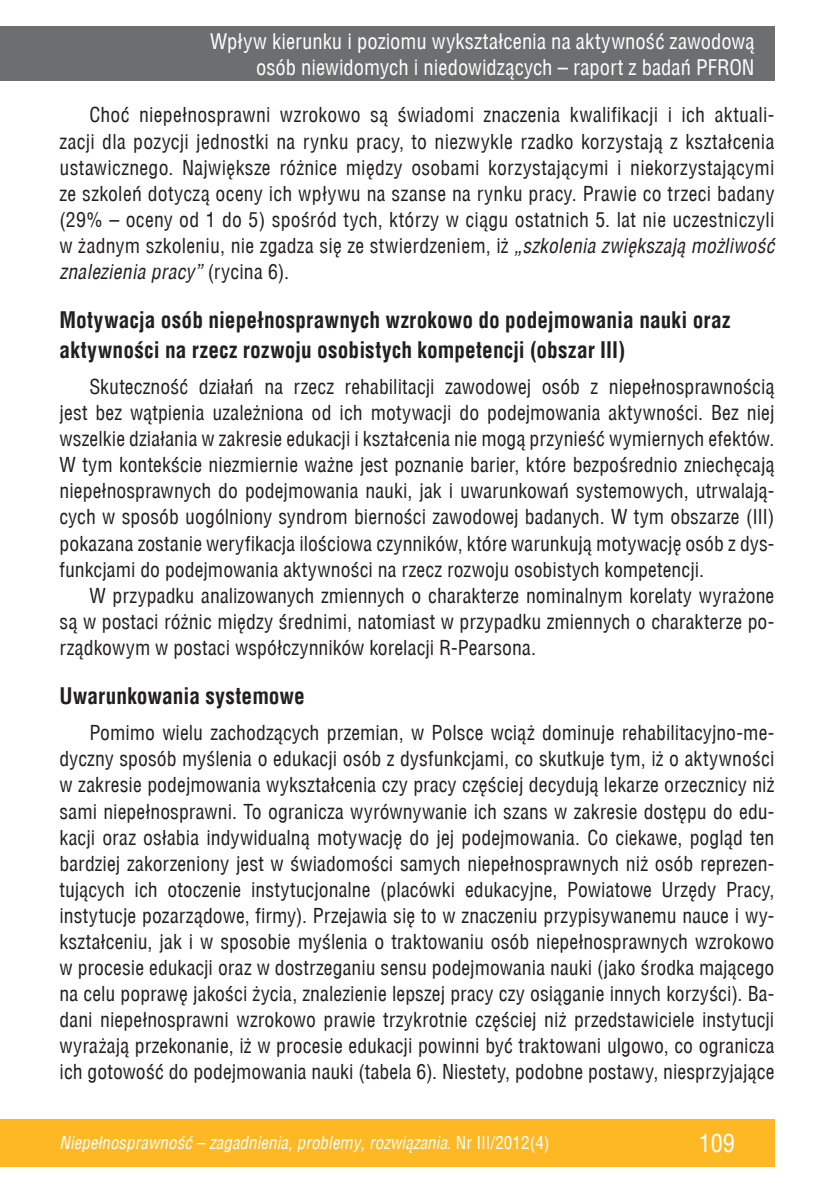
<style>
.page{position:relative;width:834px;height:1191px;background:#fff}
.page>*{position:absolute;margin:0;border:0;box-sizing:border-box;transform-origin:0 0}
.t1{font:24.5px "Switzerland Condensed";color:#fff}
.t2{font:700 21.88px/29.6px "Switzerland Condensed";letter-spacing:.005em;color:#231f20}
.t3{font:21px/25.4px "Switzerland Condensed";color:#fff;text-align:right}
.t4{font:20.12px/26.1px "Switzerland Condensed";letter-spacing:.01em;color:#231f20;text-align:justify}
.t5{font:italic 17.5px "Switzerland Condensed";color:#fff}
.s1{font-style:italic}
.s2{font-style:normal}
</style>
<div class="page">
<div style="left:0;top:1119px;width:774px;height:47px;background:#fdb824"></div>
<div style="left:0;top:26px;width:774px;height:55px;background:#6d6e70"></div>
<p class="t3" style="left:210px;top:29px;width:545px">Wpływ kierunku i poziomu wykształcenia na aktywność zawodową osób niewidomych i niedowidzących – raport z badań PFRON</p>
<p class="t4" style="left:60px;top:102px;width:716px;text-indent:30px">Choć niepełnosprawni wzrokowo są świadomi znaczenia kwalifikacji i ich aktuali&shy;zacji dla pozycji jednostki na rynku pracy, to niezwykle rzadko korzystają z kształcenia ustawicznego. Największe różnice między osobami korzystającymi i niekorzystającymi ze szkoleń dotyczą oceny ich wpływu na szanse na rynku pracy. Prawie co trzeci badany (29% – oceny od 1 do 5) spośród tych, którzy w ciągu ostatnich 5. lat nie uczestniczyli w żadnym szkoleniu, nie zgadza się ze stwierdzeniem, iż <span class="s1">„szkolenia zwiększają możliwość znalezienia pracy”</span> (rycina 6).</p>
<p class="t2" style="left:60px;top:306px;width:672px">Motywacja osób niepełnosprawnych wzrokowo do podejmowania nauki oraz aktywności na rzecz rozwoju osobistych kompetencji (obszar III)</p>
<p class="t4" style="left:60px;top:374px;width:716px;text-indent:30px">Skuteczność działań na rzecz rehabilitacji zawodowej osób z niepełnosprawnością jest bez wątpienia uzależniona od ich motywacji do podejmowania aktywności. Bez niej wszelkie działania w zakresie edukacji i kształcenia nie mogą przynieść wymiernych efektów.<br>W tym kontekście niezmiernie ważne jest poznanie barier, które bezpośrednio zniechęcają niepełnosprawnych do podejmowania nauki, jak i uwarunkowań systemowych, utrwalają&shy;cych w sposób uogólniony syndrom bierności zawodowej badanych. W tym obszarze (III) pokazana zostanie weryfikacja ilościowa czynników, które warunkują motywację osób z dys&shy;funkcjami do podejmowania aktywności na rzecz rozwoju osobistych kompetencji.</p>
<p class="t4" style="left:60px;top:582px;width:716px;text-indent:30px">W przypadku analizowanych zmiennych o charakterze nominalnym korelaty wyrażone są w postaci różnic między średnimi, natomiast w przypadku zmiennych o charakterze po&shy;rządkowym w postaci współczynników korelacji R-Pearsona.</p>
<p class="t2" style="left:60px;top:681px;width:247px">Uwarunkowania systemowe</p>
<p class="t4" style="left:60px;top:720px;width:716px;text-indent:30px">Pomimo wielu zachodzących przemian, w Polsce wciąż dominuje rehabilitacyjno-me&shy;dyczny sposób myślenia o edukacji osób z dysfunkcjami, co skutkuje tym, iż o aktywności w zakresie podejmowania wykształcenia czy pracy częściej decydują lekarze orzecznicy niż sami niepełnosprawni. To ogranicza wyrównywanie ich szans w zakresie dostępu do edu&shy;kacji oraz osłabia indywidualną motywację do jej podejmowania. Co ciekawe, pogląd ten bardziej zakorzeniony jest w świadomości samych niepełnosprawnych niż osób reprezen&shy;tujących ich otoczenie instytucjonalne (placówki edukacyjne, Powiatowe Urzędy Pracy, instytucje pozarządowe, firmy). Przejawia się to w znaczeniu przypisywanemu nauce i wy&shy;kształceniu, jak i w sposobie myślenia o traktowaniu osób niepełnosprawnych wzrokowo w procesie edukacji oraz w dostrzeganiu sensu podejmowania nauki (jako środka mającego na celu poprawę jakości życia, znalezienie lepszej pracy czy osiąganie innych korzyści). Ba&shy;dani niepełnosprawni wzrokowo prawie trzykrotnie częściej niż przedstawiciele instytucji wyrażają przekonanie, iż w procesie edukacji powinni być traktowani ulgowo, co ogranicza ich gotowość do podejmowania nauki (tabela 6). Niestety, podobne postawy, niesprzyjające</p>
<p class="t5" style="left:60px;top:1132px;width:491px">Niepełnosprawność – zagadnienia, problemy, rozwiązania<span class="s2">. Nr III/2012(4)</span></p>
<p class="t1" style="left:698px;top:1129px;width:38px">109</p>
</div>
